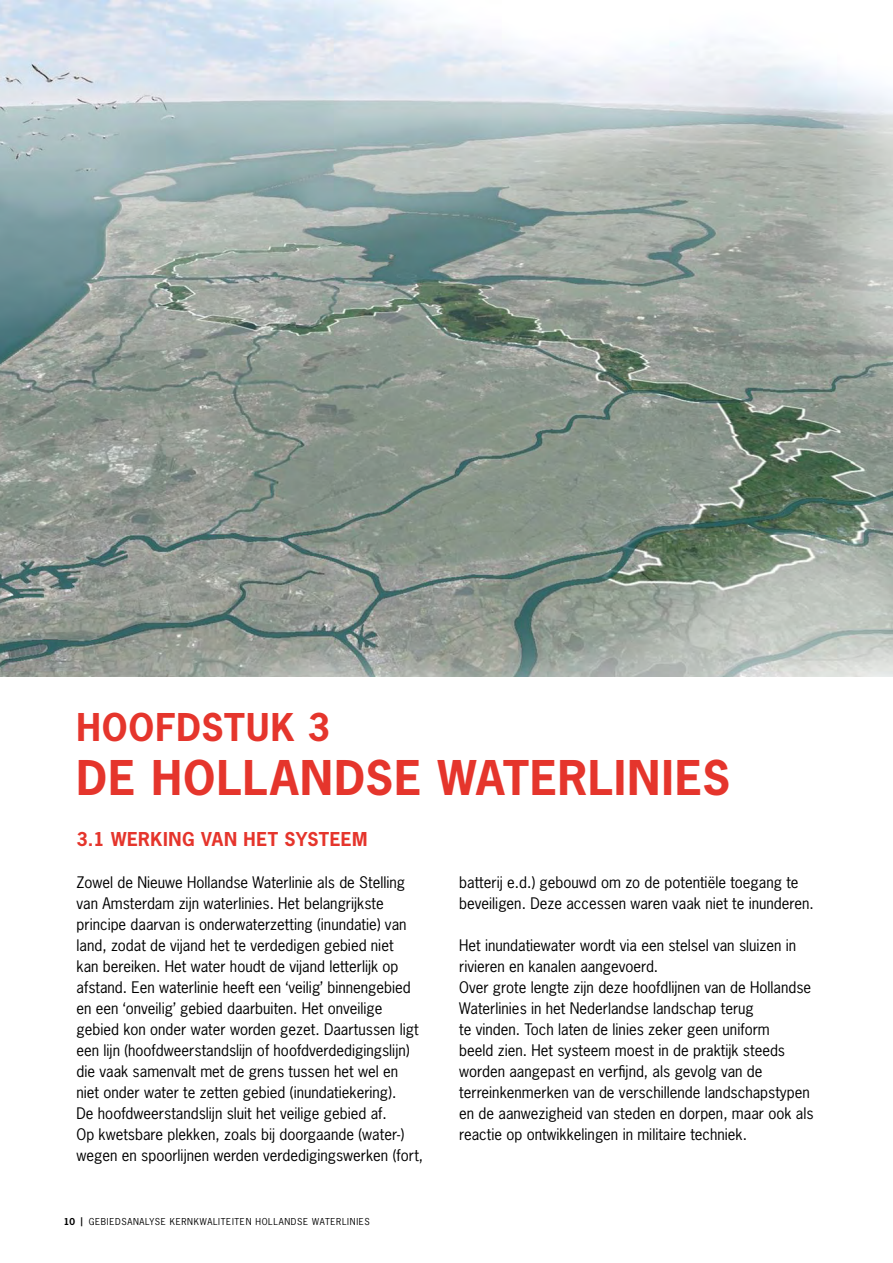
<style>
.page{position:relative;width:893px;height:1263px;background:#fff}
.page>*{position:absolute;margin:0;border:0;box-sizing:border-box;transform-origin:0 0}
.t1{font:700 45px "News Gothic Std";letter-spacing:.025em;color:#e5352c}
.t2{font:700 36px "News Gothic Std";letter-spacing:.025em;color:#e5352c}
.t3{font:700 18px "News Gothic Std";letter-spacing:.025em;color:#e5352c}
.t4{font:15px/21px "News Gothic Std";color:#000}
.t5{font:9px "News Gothic Std";letter-spacing:.075em;color:#000}
.s1{font-weight:700}
</style>
<div class="page">
<img style="left:0;top:0;width:893px;height:676px">
<h2 class="t2" style="left:77px;top:704px;width:255px">HOOFDSTUK 3</h2>
<h1 class="t1" style="left:77px;top:748px;width:655px">DE HOLLANDSE WATERLINIES</h1>
<p class="t3" style="left:77px;top:827px;width:292px">3.1 WERKING VAN HET SYSTEEM</p>
<p class="t4" style="left:77px;top:871px;width:348px">Zowel de Nieuwe Hollandse Waterlinie als de Stelling van Amsterdam zijn waterlinies. Het belangrijkste principe daarvan is onderwaterzetting (inundatie) van land, zodat de vijand het te verdedigen gebied niet<br>kan bereiken. Het water houdt de vijand letterlijk op afstand. Een waterlinie heeft een ‘veilig’ binnengebied en een ‘onveilig’ gebied daarbuiten. Het onveilige gebied kon onder water worden gezet. Daartussen ligt een lijn (hoofdweerstandslijn of hoofdverdedigingslijn) die vaak samenvalt met de grens tussen het wel en niet onder water te zetten gebied (inundatiekering).<br>De hoofdweerstandslijn sluit het veilige gebied af.<br>Op kwetsbare plekken, zoals bij doorgaande (water-) wegen en spoorlijnen werden verdedigingswerken (fort,</p>
<p class="t4" style="left:459px;top:871px;width:356px">batterij e.d.) gebouwd om zo de potentiële toegang te beveiligen. Deze accessen waren vaak niet te inunderen.</p>
<p class="t4" style="left:459px;top:934px;width:356px">Het inundatiewater wordt via een stelsel van sluizen in rivieren en kanalen aangevoerd.<br>Over grote lengte zijn deze hoofdlijnen van de Hollandse Waterlinies in het Nederlandse landschap terug<br>te vinden. Toch laten de linies zeker geen uniform<br>beeld zien. Het systeem moest in de praktijk steeds worden aangepast en verfijnd, als gevolg van de terreinkenmerken van de verschillende landschapstypen en de aanwezigheid van steden en dorpen, maar ook als reactie op ontwikkelingen in militaire techniek.</p>
<p class="t5" style="left:64px;top:1215px;width:308px"><span class="s1">10 |</span> GEBIEDSANALYSE KERNKWALITEITEN HOLLANDSE WATERLINIES</p>
</div>
